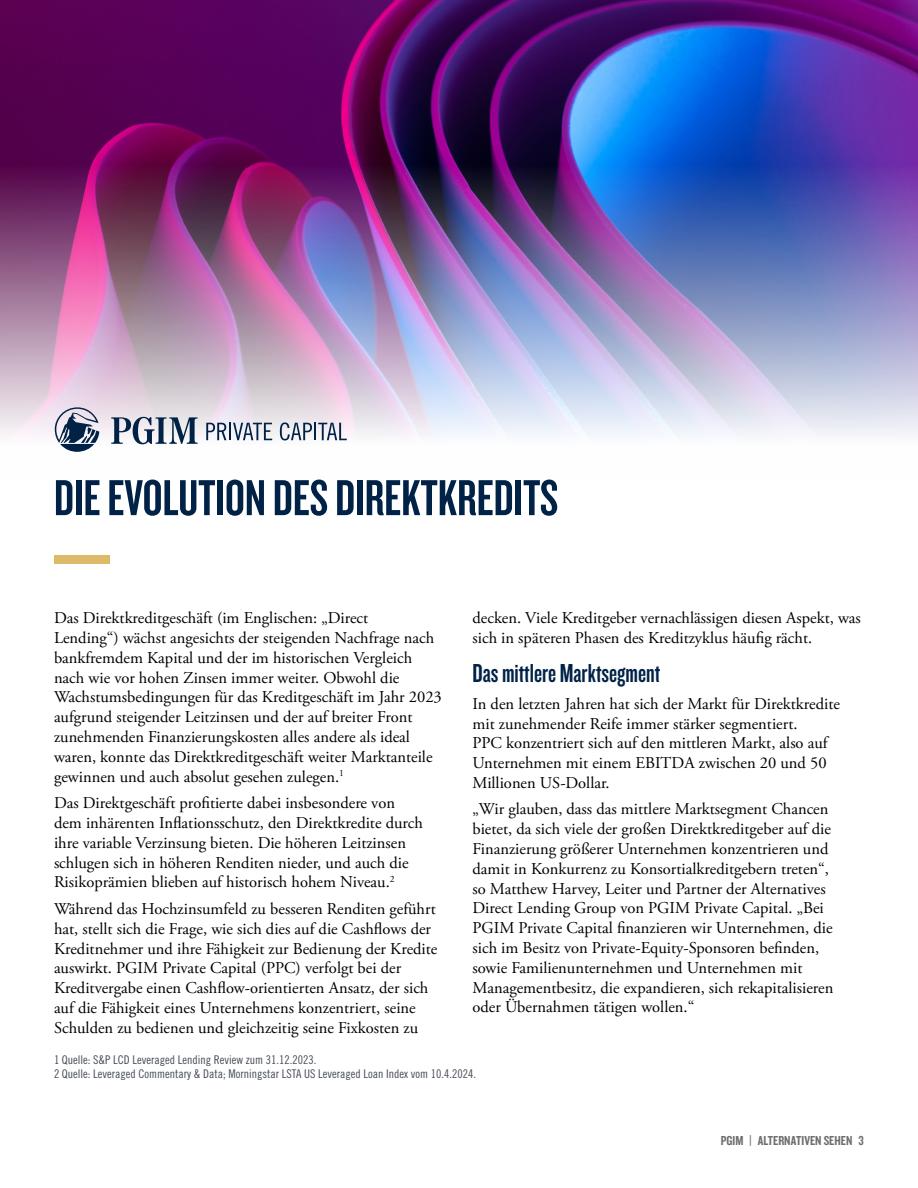
<style>
.page{position:relative;width:918px;height:1188px;background:#fff}
.page>*{position:absolute;margin:0;border:0;box-sizing:border-box;transform-origin:0 0}
.t1{font:52.5px "Knockout HTF48 Featherweight";color:#002247}
.t2{font:27px "Knockout 48 Featherweight";color:#002247}
.t3{font:16.5px/19.8px "Adobe Garamond Pro";color:#000}
.t4{font:13.5px "Knockout 49 Liteweight";color:#6d6e71}
.Source_-_Paragraph{font:condensed 12px "Prudential Modern";color:#444a55}
</style>
<div class="page">
<img style="left:0;top:0;width:918px;height:445px">
<div style="left:54px;top:555px;width:55px;height:9px;background:#ddba68"></div>
<svg style="left:55px;top:407px;width:44px;height:45px;background:#8893a7"></svg>
<svg style="left:111px;top:417px;width:87px;height:27px"></svg>
<svg style="left:206px;top:423px;width:66px;height:17px"></svg>
<svg style="left:280px;top:422px;width:67px;height:18px"></svg>
<p class="t1" style="left:54px;top:471px;width:506px">DIE EVOLUTION DES DIREKTKREDITS</p>
<p class="t3" style="left:54px;top:609px;width:389px">Das Direktkreditgeschäft (im Englischen: „Direct<br>Lending“) wächst angesichts der steigenden Nachfrage nach bankfremdem Kapital und der im historischen Vergleich nach wie vor hohen Zinsen immer weiter. Obwohl die Wachstumsbedingungen für das Kreditgeschäft im Jahr 2023 aufgrund steigender Leitzinsen und der auf breiter Front zunehmenden Finanzierungskosten alles andere als ideal waren, konnte das Direktkreditgeschäft weiter Marktanteile gewinnen und auch absolut gesehen zulegen.<sup>1</sup></p>
<p class="t3" style="left:54px;top:794px;width:371px">Das Direktgeschäft profitierte dabei insbesondere von dem inhärenten Inflationsschutz, den Direktkredite durch ihre variable Verzinsung bieten. Die höheren Leitzinsen schlugen sich in höheren Renditen nieder, und auch die Risikoprämien blieben auf historisch hohem Niveau.<sup>2</sup></p>
<p class="t3" style="left:54px;top:899px;width:385px">Während das Hochzinsumfeld zu besseren Renditen geführt hat, stellt sich die Frage, wie sich dies auf die Cashflows der Kreditnehmer und ihre Fähigkeit zur Bedienung der Kredite auswirkt. PGIM Private Capital (PPC) verfolgt bei der Kreditvergabe einen Cashflow-orientierten Ansatz, der sich auf die Fähigkeit eines Unternehmens konzentriert, seine Schulden zu bedienen und gleichzeitig seine Fixkosten zu</p>
<p class="t3" style="left:472px;top:609px;width:390px">decken. Viele Kreditgeber vernachlässigen diesen Aspekt, was sich in späteren Phasen des Kreditzyklus häufig rächt.</p>
<p class="t2" style="left:472px;top:657px;width:189px">Das mittlere Marktsegment</p>
<p class="t3" style="left:472px;top:694px;width:369px">In den letzten Jahren hat sich der Markt für Direktkredite mit zunehmender Reife immer stärker segmentiert.<br>PPC konzentriert sich auf den mittleren Markt, also auf Unternehmen mit einem EBITDA zwischen 20 und 50<br>Millionen US-Dollar.</p>
<p class="t3" style="left:472px;top:800px;width:362px">„Wir glauben, dass das mittlere Marktsegment Chancen bietet, da sich viele der großen Direktkreditgeber auf die Finanzierung größerer Unternehmen konzentrieren und damit in Konkurrenz zu Konsortialkreditgebern treten“, so Matthew Harvey, Leiter und Partner der Alternatives Direct Lending Group von PGIM Private Capital. „Bei PGIM Private Capital finanzieren wir Unternehmen, die sich im Besitz von Private-Equity-Sponsoren befinden, sowie Familienunternehmen und Unternehmen mit Managementbesitz, die expandieren, sich rekapitalisieren oder Übernahmen tätigen wollen.“</p>
<p class="Source_-_Paragraph" style="left:54px;top:1052px;width:264px">1 Quelle: S&amp;P LCD Leveraged Lending Review zum 31.12.2023.</p>
<p class="Source_-_Paragraph" style="left:54px;top:1067px;width:424px">2 Quelle: Leveraged Commentary &amp; Data; Morningstar LSTA US Leveraged Loan Index vom 10.4.2024.</p>
<p class="t4" style="left:721px;top:1132px;width:145px">PGIM | ALTERNATIVEN SEHEN 3</p>
</div>
